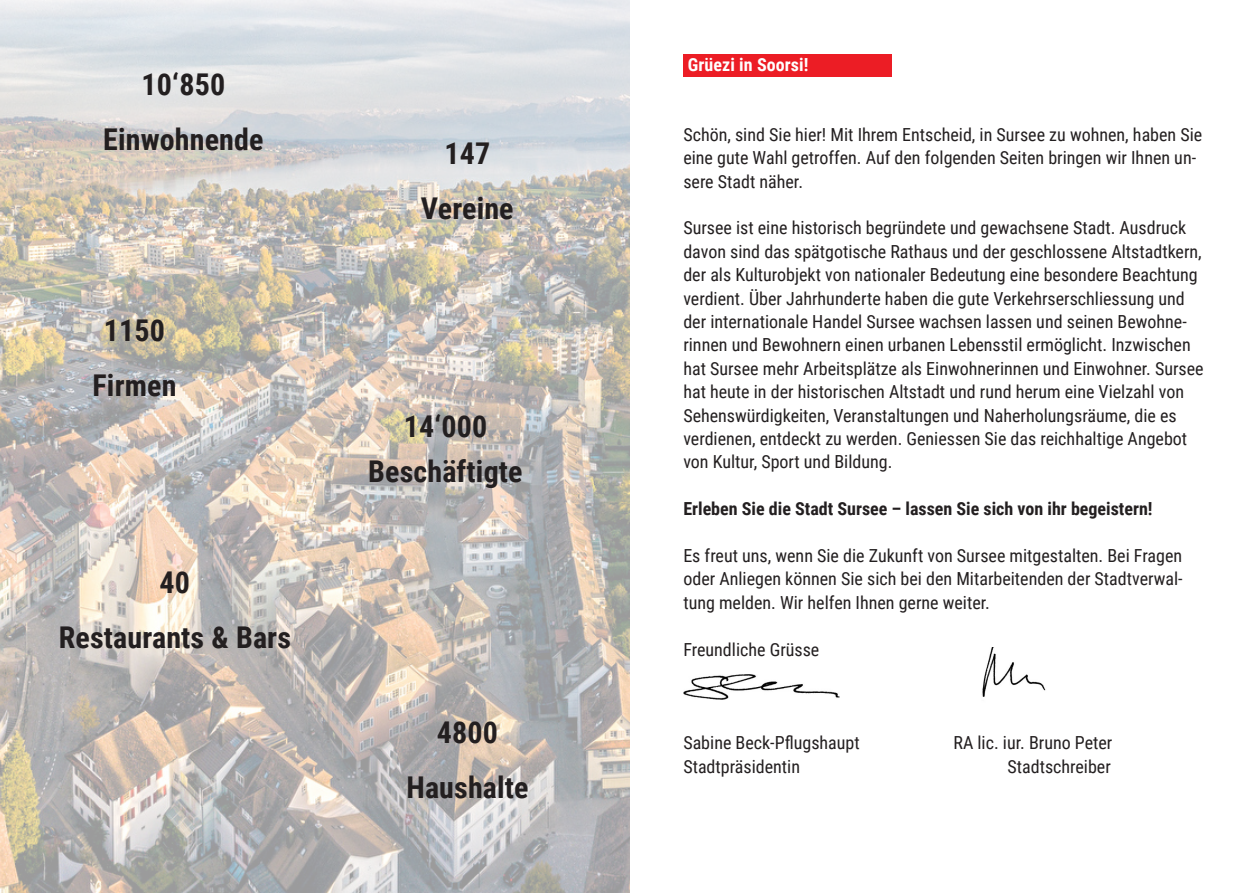
<style>
.page{position:relative;width:1259px;height:893px;background:#fff}
.page>*{position:absolute;margin:0;border:0;box-sizing:border-box;transform-origin:0 0}
.t1{font:700 30px/55.7px "Roboto Condensed";letter-spacing:.005em;color:#231f20;text-align:center}
.t2{font:18px/23.4px "Roboto Condensed";color:#231f20}
.t3{font:700 18px "Roboto Condensed";color:#231f20}
.t4{font:700 18px "Roboto Condensed";letter-spacing:.005em;color:#fff}
</style>
<div class="page">
<img style="left:0;top:0;width:629px;height:893px">
<div style="left:683px;top:54px;width:209px;height:23px;background:#ec1d25"></div>
<img style="left:683px;top:674px;width:156px;height:25px">
<img style="left:982px;top:647px;width:64px;height:50px">
<h1 class="t1" style="left:103px;top:59px;width:162px">10‘850<br>Einwohnende</h1>
<h1 class="t1" style="left:93px;top:305px;width:85px">1150<br>Firmen</h1>
<h1 class="t1" style="left:59px;top:557px;width:234px">40<br>Restaurants &amp; Bars</h1>
<h1 class="t1" style="left:421px;top:128px;width:94px">147<br>Vereine</h1>
<h1 class="t1" style="left:368px;top:406px;width:156px;line-height:45px">14‘000<br>Beschäftigte</h1>
<h1 class="t1" style="left:406px;top:707px;width:124px">4800<br>Haushalte</h1>
<p class="t4" style="left:688px;top:57px;width:122px">Grüezi in Soorsi!</p>
<p class="t2" style="left:683px;top:125px;width:520px">Schön, sind Sie hier! Mit Ihrem Entscheid, in Sursee zu wohnen, haben Sie eine gute Wahl getroffen. Auf den folgenden Seiten bringen wir Ihnen un&shy;sere Stadt näher.</p>
<p class="t2" style="left:683px;top:218px;width:522px">Sursee ist eine historisch begründete und gewachsene Stadt. Ausdruck davon sind das spätgotische Rathaus und der geschlossene Altstadtkern, der als Kulturobjekt von nationaler Bedeutung eine besondere Beachtung verdient. Über Jahrhunderte haben die gute Verkehrserschliessung und der internationale Handel Sursee wachsen lassen und seinen Bewohne&shy;rinnen und Bewohnern einen urbanen Lebensstil ermöglicht. Inzwischen hat Sursee mehr Arbeitsplätze als Einwohnerinnen und Einwohner. Sursee hat heute in der historischen Altstadt und rund herum eine Vielzahl von Sehenswürdigkeiten, Veranstaltungen und Naherholungsräume, die es verdienen, entdeckt zu werden. Geniessen Sie das reichhaltige Angebot von Kultur, Sport und Bildung.</p>
<p class="t3" style="left:683px;top:502px;width:471px">Erleben Sie die Stadt Sursee – lassen Sie sich von ihr begeistern!</p>
<p class="t2" style="left:683px;top:546px;width:501px;text-align:justify">Es freut uns, wenn Sie die Zukunft von Sursee mitgestalten. Bei Fragen oder Anliegen können Sie sich bei den Mitarbeitenden der Stadtverwal&shy;tung melden. Wir helfen Ihnen gerne weiter.</p>
<p class="t2" style="left:683px;top:639px;width:137px">Freundliche Grüsse</p>
<p class="t2" style="left:683px;top:733px;width:178px">Sabine Beck-Pflugshaupt</p>
<p class="t2" style="left:953px;top:733px;width:160px">RA lic. iur. Bruno Peter</p>
<p class="t2" style="left:683px;top:756px;width:118px">Stadtpräsidentin</p>
<p class="t2" style="left:1007px;top:756px;width:105px">Stadtschreiber</p>
</div>
